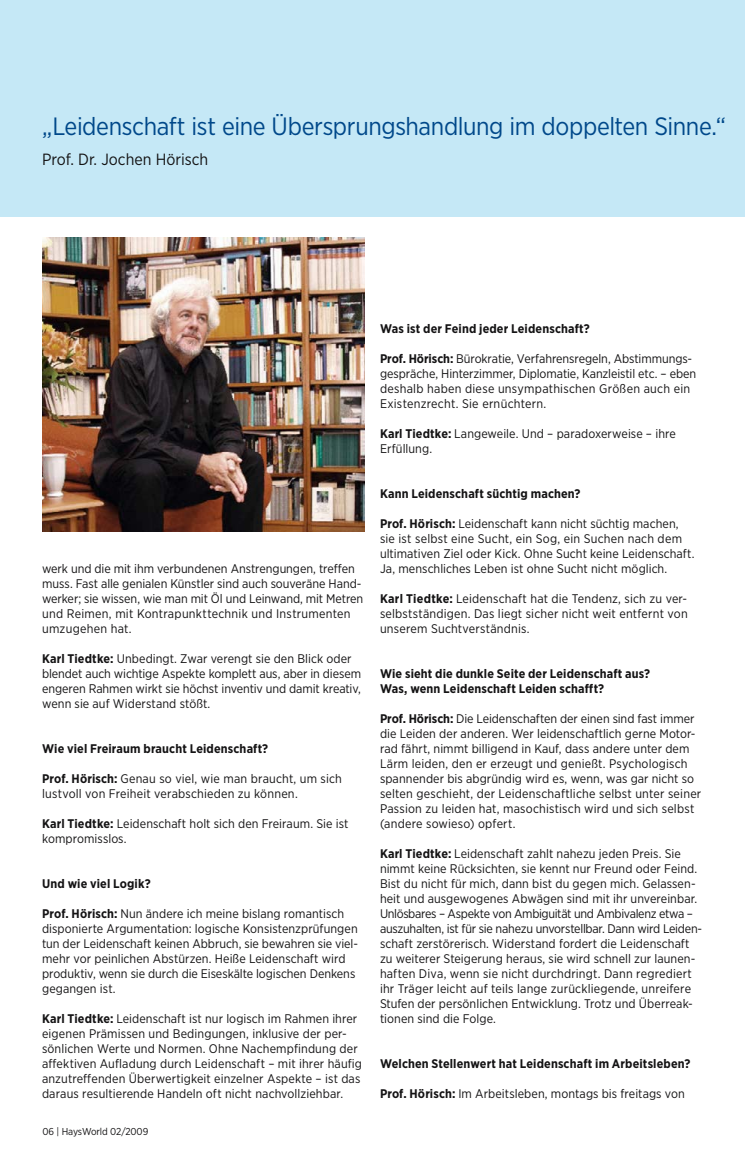
<style>
.page{position:relative;width:745px;height:1170px;background:#fff}
.page>*{position:absolute;margin:0;border:0;box-sizing:border-box;transform-origin:0 0}
.t1{font:25px "Gotham Narrow";letter-spacing:-.015em;color:#00488a}
.t2{font:16.25px "Gotham Narrow";color:#141314}
.t3{font:12.5px/15px "Gotham Narrow";letter-spacing:.005em;color:#141314}
.t4{font:700 12.5px/15px "Gotham Narrow";letter-spacing:.01em;color:#141314}
.t5{font:10px "Gotham Narrow";letter-spacing:-.01em;color:#141314}
.s1{font-weight:700}
</style>
<div class="page">
<div style="left:0;top:0;width:744px;height:216px;background:#c5e8f6"></div>
<img style="left:42px;top:238px;width:323px;height:293px">
<h1 class="t1" style="left:42px;top:115px;width:685px">„Leidenschaft ist eine Übersprungshandlung im doppelten Sinne.“</h1>
<h2 class="t2" style="left:42px;top:152px;width:168px">Prof. Dr. Jochen Hörisch</h2>
<p class="t3" style="left:42px;top:562px;width:322px">werk und die mit ihm verbundenen Anstrengungen, treffen muss. Fast alle genialen Künstler sind auch souveräne Hand&shy;werker; sie wissen, wie man mit Öl und Leinwand, mit Metren und Reimen, mit Kontrapunkttechnik und Instrumenten umzugehen hat.</p>
<p class="t3" style="left:42px;top:652px;width:320px"><span class="s1">Karl Tiedtke:</span> Unbedingt. Zwar verengt sie den Blick oder blendet auch wichtige Aspekte komplett aus, aber in diesem engeren Rahmen wirkt sie höchst inventiv und damit kreativ, wenn sie auf Widerstand stößt.</p>
<p class="t4" style="left:42px;top:742px;width:227px">Wie viel Freiraum braucht Leidenschaft?</p>
<p class="t3" style="left:42px;top:772px;width:301px"><span class="s1">Prof. Hörisch:</span> Genau so viel, wie man braucht, um sich lustvoll von Freiheit verabschieden zu können.</p>
<p class="t3" style="left:42px;top:817px;width:308px"><span class="s1">Karl Tiedtke:</span> Leidenschaft holt sich den Freiraum. Sie ist kompromisslos.</p>
<p class="t4" style="left:42px;top:877px;width:110px">Und wie viel Logik?</p>
<p class="t3" style="left:42px;top:907px;width:317px"><span class="s1">Prof. Hörisch:</span> Nun ändere ich meine bislang romantisch disponierte Argumentation: logische Konsistenzprüfungen tun der Leidenschaft keinen Abbruch, sie bewahren sie viel&shy;mehr vor peinlichen Abstürzen. Heiße Leidenschaft wird produktiv, wenn sie durch die Eiseskälte logischen Denkens gegangen ist.</p>
<p class="t3" style="left:42px;top:1012px;width:321px"><span class="s1">Karl Tiedtke:</span> Leidenschaft ist nur logisch im Rahmen ihrer eigenen Prämissen und Bedingungen, inklusive der per&shy;sönlichen Werte und Normen. Ohne Nachempfindung der affektiven Aufladung durch Leidenschaft – mit ihrer häufig anzutreffenden Überwertigkeit einzelner Aspekte – ist das daraus resultierende Handeln oft nicht nachvollziehbar.</p>
<p class="t5" style="left:43px;top:1127px;width:107px">06 | HaysWorld 02/2009</p>
<p class="t4" style="left:380px;top:322px;width:211px">Was ist der Feind jeder Leidenschaft?</p>
<p class="t3" style="left:380px;top:352px;width:317px"><span class="s1">Prof. Hörisch:</span> Bürokratie, Verfahrensregeln, Abstimmungs&shy;gespräche, Hinterzimmer, Diplomatie, Kanzleistil etc. – eben deshalb haben diese unsympathischen Größen auch ein Existenzrecht. Sie ernüchtern.</p>
<p class="t3" style="left:380px;top:427px;width:297px"><span class="s1">Karl Tiedtke:</span> Langeweile. Und – paradoxerweise – ihre<br>Erfüllung.</p>
<p class="t4" style="left:380px;top:487px;width:202px">Kann Leidenschaft süchtig machen?</p>
<p class="t3" style="left:380px;top:517px;width:316px"><span class="s1">Prof. Hörisch:</span> Leidenschaft kann nicht süchtig machen, sie ist selbst eine Sucht, ein Sog, ein Suchen nach dem ultimativen Ziel oder Kick. Ohne Sucht keine Leidenschaft.<br>Ja, menschliches Leben ist ohne Sucht nicht möglich.</p>
<p class="t3" style="left:380px;top:592px;width:309px;text-align:justify"><span class="s1">Karl Tiedtke:</span> Leidenschaft hat die Tendenz, sich zu ver&shy;selbstständigen. Das liegt sicher nicht weit entfernt von unserem Suchtverständnis.</p>
<p class="t4" style="left:380px;top:667px;width:271px">Wie sieht die dunkle Seite der Leidenschaft aus?<br>Was, wenn Leidenschaft Leiden schafft?</p>
<p class="t3" style="left:380px;top:712px;width:322px"><span class="s1">Prof. Hörisch:</span> Die Leidenschaften der einen sind fast immer die Leiden der anderen. Wer leidenschaftlich gerne Motor&shy;rad fährt, nimmt billigend in Kauf, dass andere unter dem Lärm leiden, den er erzeugt und genießt. Psychologisch spannender bis abgründig wird es, wenn, was gar nicht so selten geschieht, der Leidenschaftliche selbst unter seiner Passion zu leiden hat, masochistisch wird und sich selbst (andere sowieso) opfert.</p>
<p class="t3" style="left:380px;top:847px;width:323px"><span class="s1">Karl Tiedtke:</span> Leidenschaft zahlt nahezu jeden Preis. Sie nimmt keine Rücksichten, sie kennt nur Freund oder Feind.<br>Bist du nicht für mich, dann bist du gegen mich. Gelassen&shy;heit und ausgewogenes Abwägen sind mit ihr unvereinbar.<br>Unlösbares – Aspekte von Ambiguität und Ambivalenz etwa – auszuhalten, ist für sie nahezu unvorstellbar. Dann wird Leiden&shy;schaft zerstörerisch. Widerstand fordert die Leidenschaft zu weiterer Steigerung heraus, sie wird schnell zur launen&shy;haften Diva, wenn sie nicht durchdringt. Dann regrediert ihr Träger leicht auf teils lange zurückliegende, unreifere Stufen der persönlichen Entwicklung. Trotz und Überreak&shy;tionen sind die Folge.</p>
<p class="t4" style="left:380px;top:1057px;width:312px">Welchen Stellenwert hat Leidenschaft im Arbeitsleben?</p>
<p class="t3" style="left:380px;top:1087px;width:306px"><span class="s1">Prof. Hörisch:</span> Im Arbeitsleben, montags bis freitags von</p>
</div>
